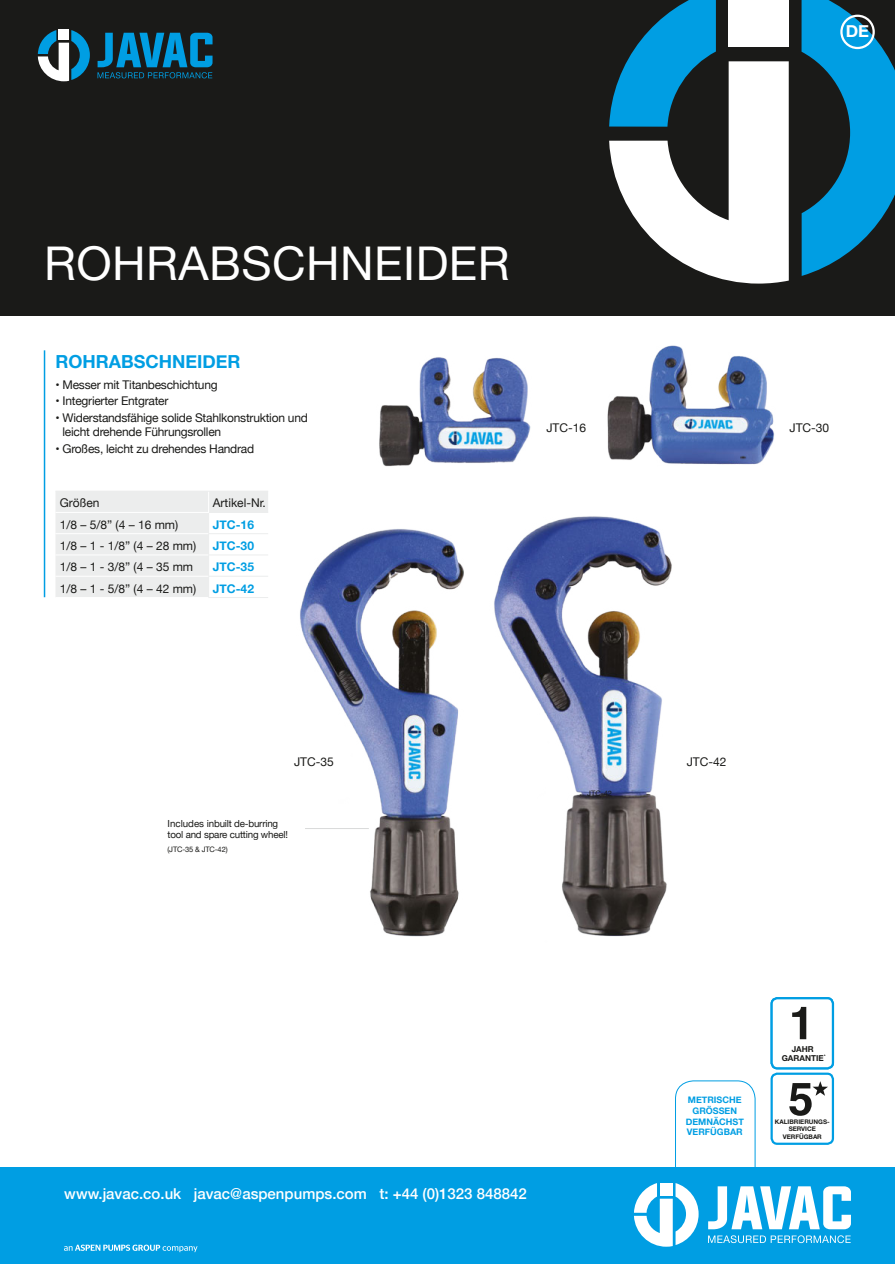
<style>
.page{position:relative;width:895px;height:1264px;background:#fff}
.page>*{position:absolute;margin:0;border:0;box-sizing:border-box;transform-origin:0 0}
.t1{font:46.5px "Helvetica Neue";letter-spacing:.01em;color:#fff}
.t2{font:700 18px "Helvetica Neue";color:#009ee3}
.t3{font:700 16.8px "Helvetica Neue";color:#fff}
.t4{font:500 15px "Helvetica Neue";color:#fff}
.t5{font:12px/14.4px "Helvetica Neue";letter-spacing:-.02em;color:#1a1a18}
.t6{font:700 12px "Helvetica Neue";color:#009ee3}
.t7{font:12px "Helvetica Neue";color:#1a1a18}
.t8{font:9.75px/11.7px "Helvetica Neue";letter-spacing:-.02em;color:#1a1a18}
.t9{font:700 9px/10.8px "Helvetica Neue";color:#009ee3;text-align:center}
.t10{font:700 8.1px/9.1px "Helvetica Neue";color:#1a1a18;text-align:center}
.t11{font:7.5px "Helvetica Neue";letter-spacing:-.02em;color:#1a1a18}
.t12{font:700 6.3px/7.5px "Helvetica Neue";color:#1a1a18;text-align:center}
</style>
<div class="page">
<div style="left:675px;top:1080px;width:80px;height:117px;border:1px solid #009ee3;border-radius:18px"></div>
<img style="left:379px;top:357px;width:152px;height:110px">
<img style="left:607px;top:345px;width:168px;height:120px">
<div style="left:0;top:0;width:895px;height:316px;background:#1a1a18"></div>
<svg style="left:627px;top:0;width:268px;height:276px;fill:#009ee3"></svg>
<div style="left:728px;top:0;width:61px;height:47px;background:#fff"></div>
<svg style="left:609px;top:61px;width:180px;height:222px"></svg>
<svg style="left:38px;top:30px;width:52px;height:51px"></svg>
<svg style="left:97px;top:33px;width:115px;height:45px"></svg>
<div style="left:840px;top:15px;width:35px;height:34px;border:2px solid #fff;border-radius:50%"></div>
<img style="left:300px;top:529px;width:164px;height:408px">
<img style="left:494px;top:516px;width:178px;height:421px">
<hr style="left:208px;top:597px;width:60px;height:1px;background:#eceded">
<svg style="left:55px;top:491px;width:213px;height:106px"></svg>
<hr style="left:55px;top:490px;width:154px;height:1px;background:#eceded">
<hr style="left:209px;top:490px;width:59px;height:1px;background:#eceded">
<hr style="left:305px;top:828px;width:64px;height:1px;background:#d9dada">
<hr style="left:44px;top:350px;width:1px;height:247px;background:#009ee3">
<div style="left:0;top:1167px;width:895px;height:96px;background:#009ee3"></div>
<svg style="left:634px;top:1183px;width:64px;height:63px"></svg>
<svg style="left:708px;top:1186px;width:143px;height:43px"></svg>
<svg style="left:708px;top:1235px;width:142px;height:7px"></svg>
<svg style="left:64px;top:1244px;width:133px;height:7px"></svg>
<div style="left:770px;top:997px;width:64px;height:72px;border:2px solid #009ee3;border-radius:6px"></div>
<svg style="left:792px;top:1006px;width:14px;height:33px"></svg>
<div style="left:770px;top:1072px;width:64px;height:72px;border:2px solid #009ee3;border-radius:6px"></div>
<svg style="left:789px;top:1081px;width:39px;height:34px"></svg>
<p class="t3" style="left:845px;top:18px;width:25px">DE</p>
<p class="t1" style="left:44px;top:230px;width:467px">ROHRABSCHNEIDER</p>
<p class="t2" style="left:55px;top:347px;width:187px">ROHRABSCHNEIDER</p>
<p class="t5" style="left:55px;top:378px;width:164px">• Messer mit Titanbeschichtung</p>
<p class="t5" style="left:55px;top:394px;width:114px">• Integrierter Entgrater</p>
<p class="t5" style="left:63px;top:411px;width:247px;text-indent:-7px">• Widerstandsfähige solide Stahlkonstruktion und leicht drehende Führungsrollen</p>
<p class="t5" style="left:55px;top:442px;width:200px">• Großes, leicht zu drehendes Handrad</p>
<p class="t5" style="left:60px;top:496px;width:41px">Größen</p>
<p class="t7" style="left:213px;top:494px;width:55px">Artikel-Nr.</p>
<p class="t5" style="left:60px;top:518px;width:120px">1/8 – 5/8” (4 – 16 mm)</p>
<p class="t6" style="left:213px;top:515px;width:43px">JTC-16</p>
<p class="t5" style="left:60px;top:539px;width:138px">1/8 – 1 - 1/8” (4 – 28 mm)</p>
<p class="t6" style="left:213px;top:536px;width:43px">JTC-30</p>
<p class="t5" style="left:60px;top:560px;width:135px">1/8 – 1 - 3/8” (4 – 35 mm</p>
<p class="t6" style="left:213px;top:557px;width:43px">JTC-35</p>
<p class="t5" style="left:60px;top:581px;width:138px">1/8 – 1 - 5/8” (4 – 42 mm)</p>
<p class="t6" style="left:213px;top:579px;width:43px">JTC-42</p>
<p class="t5" style="left:546px;top:421px;width:41px">JTC-16</p>
<p class="t5" style="left:789px;top:421px;width:41px">JTC-30</p>
<p class="t5" style="left:294px;top:755px;width:41px">JTC-35</p>
<p class="t8" style="left:167px;top:817px;width:122px">Includes inbuilt de-burring tool and spare cutting wheel!</p>
<p class="t11" style="left:167px;top:843px;width:62px">(JTC-35 &amp; JTC-42)</p>
<p class="t11" style="left:587px;top:787px;width:26px">JTC-42</p>
<p class="t5" style="left:686px;top:755px;width:41px">JTC-42</p>
<p class="t4" style="left:64px;top:1181px;width:464px">www.javac.co.uk javac@aspenpumps.com t: +44 (0)1323 848842</p>
<p class="t9" style="left:685px;top:1094px;width:60px">METRISCHE<br>GRÖSSEN<br>DEMNÄCHST<br>VERFÜGBAR</p>
<p class="t10" style="left:781px;top:1044px;width:44px">JAHR<br>GARANTIE</p>
<p class="t12" style="left:775px;top:1117px;width:56px">KALIBRIERUNGS-<br>SERVICE<br>VERFÜGBAR</p>
</div>
